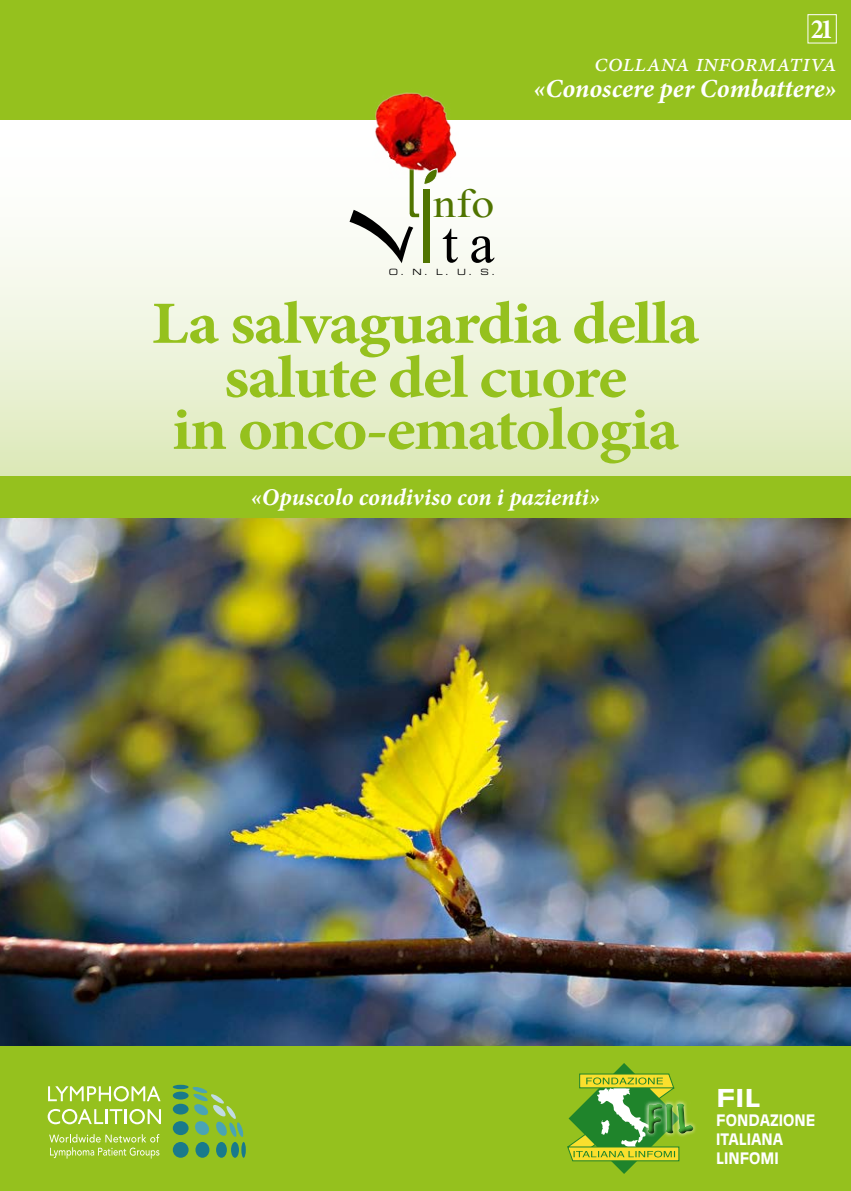
<style>
.page{position:relative;width:851px;height:1191px;background:#fff}
.page>*{position:absolute;margin:0;border:0;box-sizing:border-box;transform-origin:0 0}
.t1{font:700 60px/53px "Minion Pro";color:#95c11e;text-align:center;scale:1.1 1}
.t2{font:56.6px "Times New Roman";color:#000}
.t3{font:40.2px "Times New Roman";color:#507400;scale:1.14 1}
.t4{font:700 28px "Minion Pro";color:#fff;scale:.93 1}
.t5{font:italic 700 26px "Minion Pro";color:#fff}
.t6{font:italic 26px "Minion Pro";color:#fff}
.t7{font:700 24.4px "Antique Olive";color:#fff;scale:1.3 1}
.t8{font:italic 700 24px "Minion Pro";color:#fff}
.t9{font:700 15.6px/19.2px "Antique Olive";color:#fff}
.t10{font:8.6px "Eurostile Extended Two";color:#000}
</style>
<div class="page">
<svg style="left:0;top:237px;width:850px;height:239px;background:#ecf2d8"></svg>
<img style="left:0;top:517px;width:850px;height:529px">
<div style="left:0;top:476px;width:850px;height:41px;background:#95c11e"></div>
<div style="left:0;top:0;width:850px;height:120px;background:#95c11e"></div>
<div style="left:0;top:1046px;width:850px;height:145px;background:#95c11e"></div>
<img style="left:375px;top:92px;width:82px;height:82px">
<svg style="left:349px;top:162px;width:90px;height:101px"></svg>
<div style="left:173px;top:1142px;width:15px;height:15px;background:#197a8b;border-radius:50%"></div>
<div style="left:173px;top:1121px;width:15px;height:14px;background:#197a8b;border-radius:50%"></div>
<svg style="left:192px;top:1087px;width:51px;height:50px"></svg>
<div style="left:173px;top:1103px;width:15px;height:11px;background:#197a8b;border-radius:50%"></div>
<div style="left:173px;top:1091px;width:15px;height:8px;background:#197a8b;border-radius:50%"></div>
<div style="left:173px;top:1084px;width:15px;height:5px;background:#197a8b;border-radius:50%"></div>
<div style="left:195px;top:1142px;width:14px;height:15px;background:#197a8b;border-radius:50%"></div>
<div style="left:216px;top:1142px;width:11px;height:15px;background:#197a8b;border-radius:50%"></div>
<div style="left:231px;top:1142px;width:8px;height:15px;background:#197a8b;border-radius:50%"></div>
<div style="left:241px;top:1142px;width:5px;height:15px;background:#197a8b;border-radius:50%"></div>
<svg style="left:48px;top:1086px;width:112px;height:15px"></svg>
<hr style="left:124px;top:1109px;width:3px;height:15px;background:#fff">
<svg style="left:129px;top:1109px;width:32px;height:15px"></svg>
<svg style="left:48px;top:1109px;width:74px;height:15px"></svg>
<svg style="left:49px;top:1134px;width:110px;height:24px"></svg>
<div style="left:643px;top:1101px;width:56px;height:34px;background:#1c1c1b;opacity:.85"></div>
<svg style="left:567px;top:1063px;width:126px;height:111px"></svg>
<p class="t3" style="left:433px;top:177px;width:55px">nfo</p>
<p class="t2" style="left:442px;top:205px;width:54px">ta</p>
<p class="t10" style="left:388px;top:266px;width:108px">O. N. L. U. S.</p>
<p class="t4" style="left:810px;top:9px;width:26px">21</p>
<p class="t6" style="left:594px;top:45px;width:244px">collana informativa</p>
<p class="t5" style="left:533px;top:70px;width:305px">«Conoscere per Combattere»</p>
<p class="t1" style="left:152px;top:296px;width:499px">La salvaguardia della salute del cuore<br>in onco-ematologia</p>
<p class="t8" style="left:251px;top:480px;width:351px">«Opuscolo condiviso con i pazienti»</p>
<p class="t7" style="left:716px;top:1083px;width:35px">FIL</p>
<p class="t9" style="left:716px;top:1111px;width:100px">FONDAZIONE<br>ITALIANA<br>LINFOMI</p>
</div>
